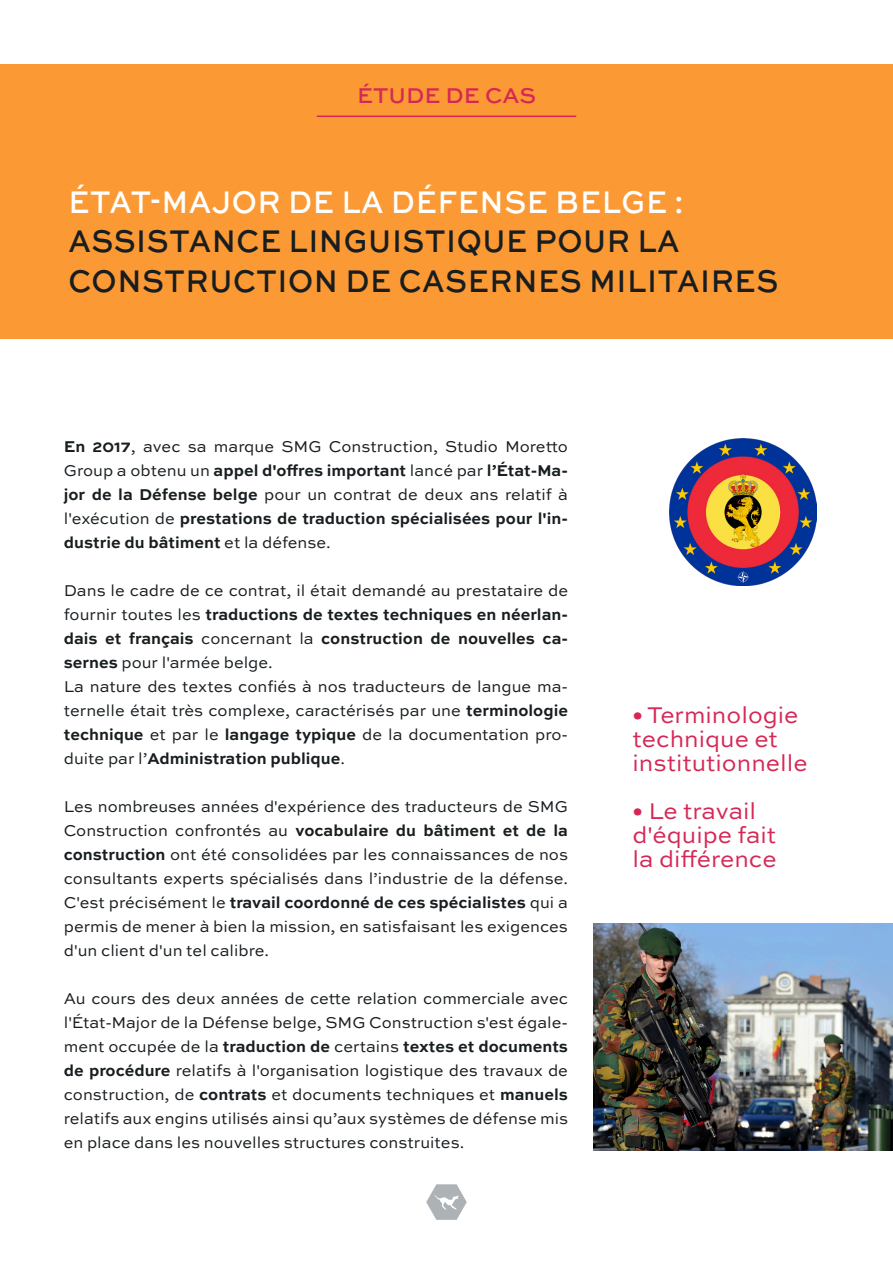
<style>
.page{position:relative;width:893px;height:1263px;background:#fff}
.page>*{position:absolute;margin:0;border:0;box-sizing:border-box;transform-origin:0 0}
.t1{font:500 33px "Sweet Sans Pro";letter-spacing:.02em;color:#181d20;scale:.9 1}
.t2{font:500 33px "Sweet Sans Pro";letter-spacing:.02em;color:#fff;scale:.9 1}
.t3{font:24px/24px "Sweet Sans Pro";color:#d62856}
.t4{font:500 22.5px "Sweet Sans Pro";color:#d62856}
.t5{font:16.5px/24px "Sweet Sans Pro";color:#181d20;text-align:justify}
.s1{font-weight:700}
</style>
<div class="page">
<svg style="left:426px;top:1184px;width:41px;height:36px"></svg>
<div style="left:0;top:64px;width:893px;height:275px;background:#fb9934"></div>
<hr style="left:317px;top:116px;width:259px;height:1px;background:#d62856">
<img style="left:593px;top:923px;width:300px;height:227px">
<img style="left:670px;top:439px;width:146px;height:147px">
<p class="t4" style="left:357px;top:79px;width:180px">ÉTUDE DE CAS</p>
<p class="t2" style="left:68px;top:177px;width:685px">ÉTAT-MAJOR DE LA DÉFENSE BELGE :</p>
<p class="t1" style="left:68px;top:217px;width:681px">ASSISTANCE LINGUISTIQUE POUR LA</p>
<p class="t1" style="left:68px;top:256px;width:790px">CONSTRUCTION DE CASERNES MILITAIRES</p>
<p class="t5" style="left:64px;top:433px;width:506px"><span class="s1">En 2017</span>, avec sa marque SMG Construction, Studio Moretto Group a obtenu un <span class="s1">appel d'offres important</span> lancé par <span class="s1">l’État-Ma&shy;jor de la Défense belge</span> pour un contrat de deux ans relatif à l'exécution de <span class="s1">prestations de traduction spécialisées pour l'in&shy;dustrie du bâtiment</span> et la défense.</p>
<p class="t5" style="left:64px;top:577px;width:506px">Dans le cadre de ce contrat, il était demandé au prestataire de fournir toutes les <span class="s1">traductions de textes techniques en néerlan&shy;dais et français</span> concernant la <span class="s1">construction de nouvelles ca&shy;sernes</span> pour l'armée belge.</p>
<p class="t5" style="left:64px;top:673px;width:506px">La nature des textes confiés à nos traducteurs de langue ma&shy;ternelle était très complexe, caractérisés par une <span class="s1">terminologie technique</span> et par le <span class="s1">langage typique</span> de la documentation pro&shy;duite par l’<span class="s1">Administration publique</span>.</p>
<p class="t5" style="left:64px;top:793px;width:506px">Les nombreuses années d'expérience des traducteurs de SMG Construction confrontés au <span class="s1">vocabulaire du bâtiment et de la construction</span> ont été consolidées par les connaissances de nos consultants experts spécialisés dans l’industrie de la défense.<br>C'est précisément le <span class="s1">travail coordonné de ces spécialistes</span> qui a permis de mener à bien la mission, en satisfaisant les exigences d'un client d'un tel calibre.</p>
<p class="t5" style="left:64px;top:985px;width:506px">Au cours des deux années de cette relation commerciale avec l'État-Major de la Défense belge, SMG Construction s'est égale&shy;ment occupée de la <span class="s1">traduction de</span> certains <span class="s1">textes et documents de procédure</span> relatifs à l'organisation logistique des travaux de construction, de <span class="s1">contrats</span> et documents techniques et <span class="s1">manuels </span>relatifs aux engins utilisés ainsi qu’aux systèmes de défense mis en place dans les nouvelles structures construites.</p>
<p class="t3" style="left:632px;top:702px;width:167px">• Terminologie technique et</p>
<p class="t3" style="left:632px;top:750px;width:177px">institutionnelle</p>
<p class="t3" style="left:632px;top:798px;width:145px">• Le travail d'équipe fait</p>
<p class="t3" style="left:632px;top:846px;width:146px">la différence</p>
</div>
